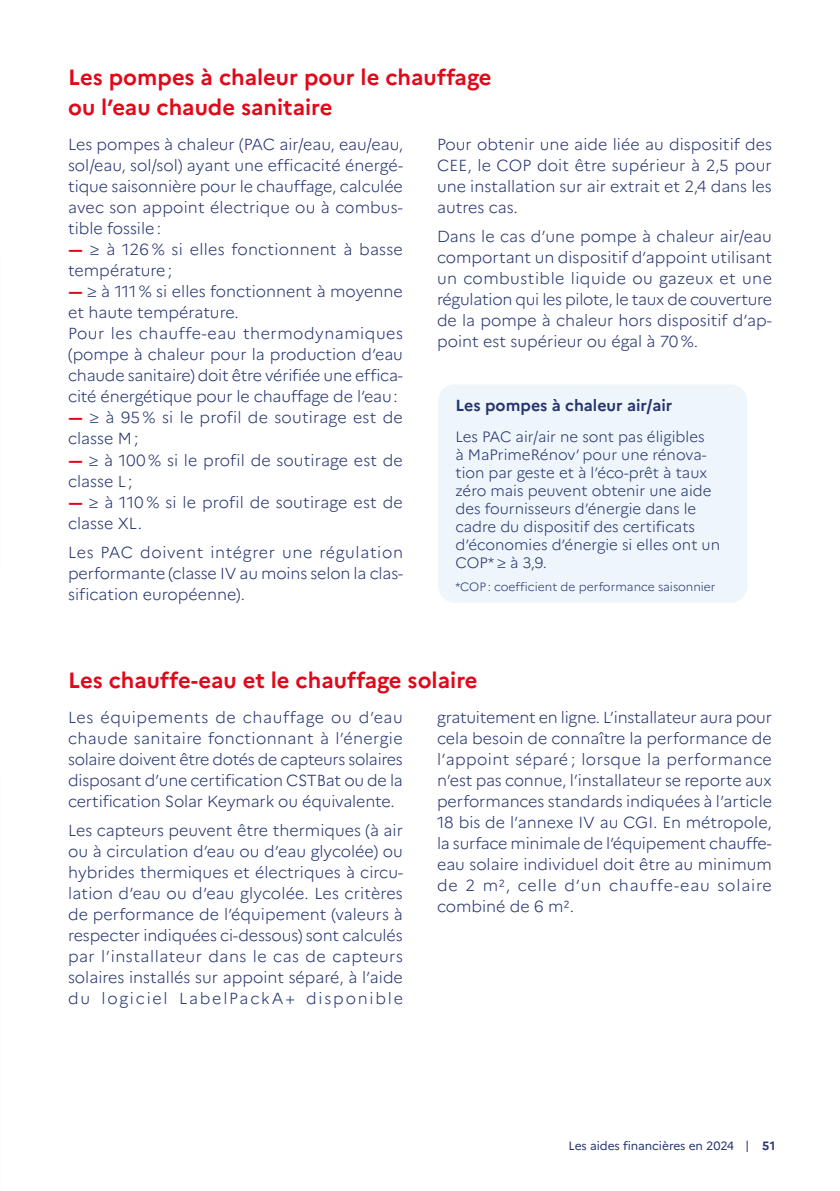
<style>
.page{position:relative;width:840px;height:1191px;background:#fff}
.page>*{position:absolute;margin:0;border:0;box-sizing:border-box;transform-origin:0 0}
.t1{font:700 22px/30px "Marianne";color:#e10819}
.t2{font:300 16px/21px "Marianne";color:#253471;text-align:justify}
.t3{font:700 16px "Marianne";color:#253471}
.t4{font:300 15px/18px "Marianne";color:#253471}
.t5{font:300 12px "Marianne";color:#253471}
.t6{font:12px "Marianne";letter-spacing:-.005em;color:#253471}
.t7{font:700 12px "Marianne";color:#253471}
.s1{font-weight:700;font-size:16.2px;color:#e10819}
</style>
<div class="page">
<div style="left:438px;top:384px;width:309px;height:219px;background:#eff6fb;border-radius:17px"></div>
<svg style="left:746px;top:1140px;width:1px;height:12px"></svg>
<h1 class="t1" style="left:68px;top:60px;width:424px">Les pompes à chaleur pour le chauffage ou l’eau chaude sanitaire</h1>
<p class="t2" style="left:68px;top:132px;width:336px">Les pompes à chaleur (PAC air/eau, eau/eau, sol/eau, sol/sol) ayant une efficacité énergé&shy;tique saisonnière pour le chauffage, calculée avec son appoint électrique ou à combus&shy;tible fossile :</p>
<p class="t2" style="left:68px;top:237px;width:336px"><span class="s1">-</span> ≥ à 126 % si elles fonctionnent à basse température ;</p>
<p class="t2" style="left:68px;top:280px;width:336px;text-align:left"><span class="s1">-</span> ≥ à 111 % si elles fonctionnent à moyenne et haute température.<br>Pour les chauffe-eau thermodynamiques (pompe à chaleur pour la production d’eau chaude sanitaire) doit être vérifiée une effica&shy;cité énergétique pour le chauffage de l’eau :</p>
<p class="t2" style="left:68px;top:406px;width:336px"><span class="s1">-</span> ≥ à 95 % si le profil de soutirage est de classe M ;</p>
<p class="t2" style="left:68px;top:448px;width:336px"><span class="s1">-</span> ≥ à 100 % si le profil de soutirage est de classe L ;</p>
<p class="t2" style="left:68px;top:490px;width:336px"><span class="s1">-</span> ≥ à 110 % si le profil de soutirage est de classe XL.</p>
<p class="t2" style="left:68px;top:541px;width:336px">Les PAC doivent intégrer une régulation performante (classe IV au moins selon la clas&shy;sification européenne).</p>
<p class="t2" style="left:437px;top:132px;width:336px">Pour obtenir une aide liée au dispositif des CEE, le COP doit être supérieur à 2,5 pour une installation sur air extrait et 2,4 dans les autres cas.</p>
<p class="t2" style="left:437px;top:225px;width:336px">Dans le cas d’une pompe à chaleur air/eau comportant un dispositif d’appoint utilisant un combustible liquide ou gazeux et une régulation qui les pilote, le taux de couverture de la pompe à chaleur hors dispositif d’ap&shy;point est supérieur ou égal à 70 %.</p>
<p class="t3" style="left:455px;top:392px;width:218px">Les pompes à chaleur air/air</p>
<p class="t4" style="left:455px;top:426px;width:266px">Les PAC air/air ne sont pas éligibles<br>à MaPrimeRénov’ pour une rénova&shy;tion par geste et à l’éco-prêt à taux zéro mais peuvent obtenir une aide des fournisseurs d’énergie dans le cadre du dispositif des certificats d’économies d’énergie si elles ont un<br>COP* ≥ à 3,9.</p>
<p class="t5" style="left:455px;top:578px;width:261px">*COP : coefficient de performance saisonnier</p>
<h1 class="t1" style="left:68px;top:663px;width:410px">Les chauffe-eau et le chauffage solaire</h1>
<p class="t2" style="left:68px;top:705px;width:336px">Les équipements de chauffage ou d’eau chaude sanitaire fonctionnant à l’énergie solaire doivent être dotés de capteurs solaires disposant d’une certification CSTBat ou de la certification Solar Keymark ou équivalente.</p>
<p class="t2" style="left:68px;top:819px;width:336px">Les capteurs peuvent être thermiques (à air ou à circulation d’eau ou d’eau glycolée) ou hybrides thermiques et électriques à circu&shy;lation d’eau ou d’eau glycolée. Les critères de performance de l’équipement (valeurs à respecter indiquées ci-dessous) sont calculés par l’installateur dans le cas de capteurs solaires installés sur appoint séparé, à l’aide du logiciel LabelPackA+ disponible</p>
<p class="t2" style="left:437px;top:705px;width:336px">gratuitement en ligne. L’installateur aura pour cela besoin de connaître la performance de l’appoint séparé ; lorsque la performance n’est pas connue, l’installateur se reporte aux performances standards indiquées à l’article 18 bis de l’annexe IV au CGI. En métropole, la surface minimale de l’équipement chauffe&shy;eau solaire individuel doit être au minimum de 2 m2, celle d’un chauffe-eau solaire combiné de 6 m2.</p>
<p class="t6" style="left:568px;top:1137px;width:167px">Les aides financières en 2024</p>
<p class="t7" style="left:761px;top:1136px;width:15px">51</p>
</div>
